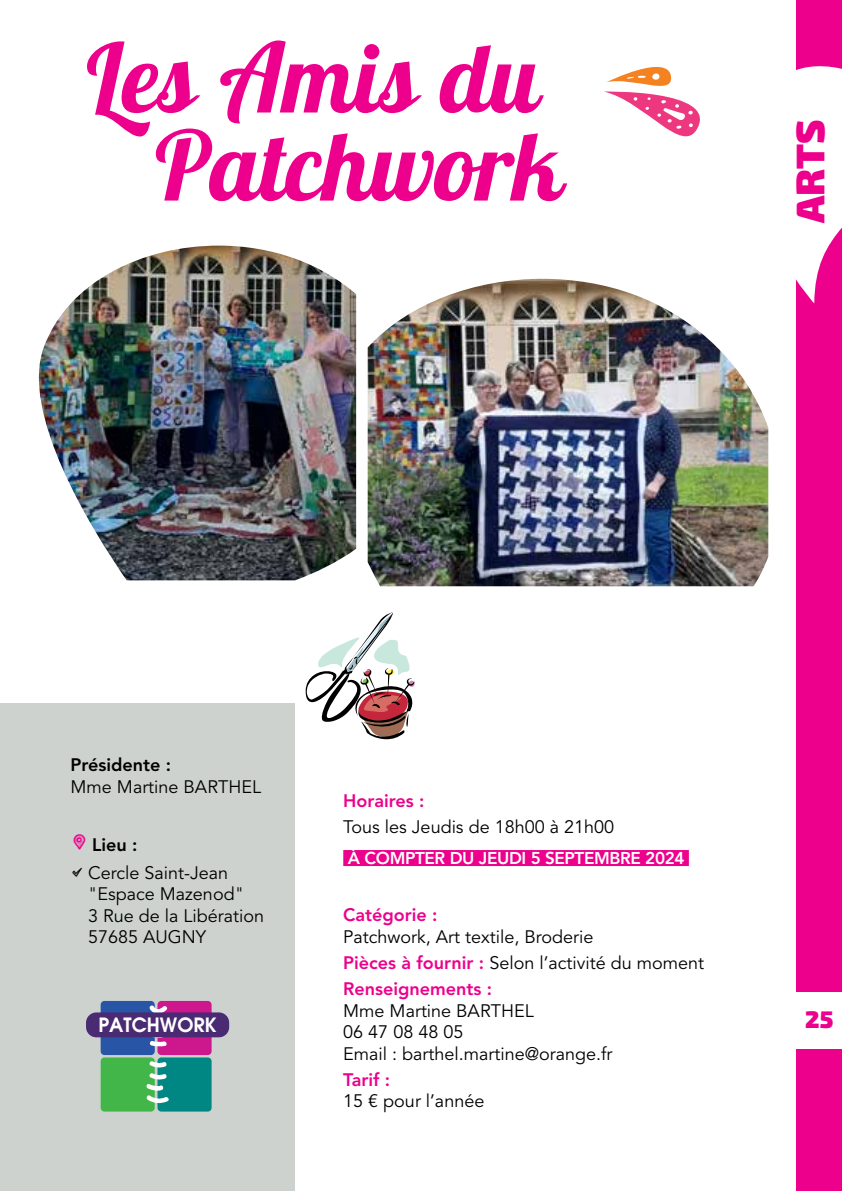
<style>
.page{position:relative;width:842px;height:1191px;background:#fff}
.page>*{position:absolute;margin:0;border:0;box-sizing:border-box;transform-origin:0 0}
.t1{font:96px/88px "Lobster 1.4";color:#ec008c;text-align:right}
.t2{font:900 40px "Exo 2";color:#ec008c}
.t3{font:900 24px "Exo 2";color:#ec008c}
.t4{font:700 19.2px "Avian";color:#fff}
.t5{font:18px/21.6px "Avenir LT Std";color:#000}
.t6{font:800 18px "Avenir LT Std";color:#ec008c}
.t7{font:800 18px "Avenir LT Std";color:#000}
.t8{font:800 17px "Avenir LT Std";letter-spacing:-.02em;color:#fff}
.s1{font-weight:800;color:#ec008c}
</style>
<div class="page">
<div style="left:797px;top:0;width:45px;height:1191px;background:#ec008c"></div>
<svg style="left:796px;top:0;width:46px;height:303px"></svg>
<div style="left:789px;top:991px;width:53px;height:57px;background:#fff"></div>
<svg style="left:604px;top:66px;width:96px;height:71px"></svg>
<div style="left:343px;top:850px;width:346px;height:16px;background:#ec008c"></div>
<div style="left:0;top:703px;width:294px;height:488px;background:#cdd2cf"></div>
<img style="left:38px;top:246px;width:318px;height:334px">
<img style="left:368px;top:279px;width:400px;height:307px">
<svg style="left:306px;top:612px;width:109px;height:127px"></svg>
<div style="left:101px;top:1001px;width:54px;height:54px;background:#2855a6;border-radius:4px"></div>
<div style="left:157px;top:1001px;width:55px;height:54px;background:#cd188d;border-radius:4px"></div>
<div style="left:101px;top:1057px;width:54px;height:54px;background:#43b649;border-radius:4px"></div>
<div style="left:157px;top:1057px;width:55px;height:54px;background:#008784;border-radius:4px"></div>
<svg style="left:145px;top:1004px;width:24px;height:42px"></svg>
<svg style="left:146px;top:1060px;width:23px;height:44px"></svg>
<div style="left:86px;top:1012px;width:143px;height:25px;background:#492a73;border-radius:10px"></div>
<h1 class="t1" style="left:86px;top:32px;width:478px">Les Amis du<br>Patchwork</h1>
<h2 class="t2" style="left:786px;top:223px;width:105px;rotate:-90deg">ARTS</h2>
<p class="t7" style="left:71px;top:754px;width:102px">Présidente :</p>
<p class="t5" style="left:71px;top:776px;width:192px">Mme Martine BARTHEL</p>
<p class="t7" style="left:92px;top:834px;width:47px">Lieu :</p>
<p class="t5" style="left:88px;top:862px;width:178px">Cercle Saint-Jean "Espace Mazenod"<br>3 Rue de la Libération<br>57685 AUGNY</p>
<p class="t4" style="left:98px;top:1013px;width:120px">PATCHWORK</p>
<p class="t6" style="left:343px;top:789px;width:83px">Horaires :</p>
<p class="t5" style="left:343px;top:816px;width:272px">Tous les Jeudis de 18h00 à 21h00</p>
<p class="t8" style="left:348px;top:848px;width:338px">À COMPTER DU JEUDI 5 SEPTEMBRE 2024</p>
<p class="t6" style="left:343px;top:904px;width:96px">Catégorie :</p>
<p class="t5" style="left:343px;top:924px;width:362px;line-height:26px">Patchwork, Art textile, Broderie<br><span class="s1">Pièces à fournir :</span> Selon l’activité du moment<br><span class="s1">Renseignements :</span></p>
<p class="t5" style="left:343px;top:1000px;width:271px">Mme Martine BARTHEL<br>06 47 08 48 05<br>Email : barthel.martine@orange.fr</p>
<p class="t6" style="left:343px;top:1069px;width:48px">Tarif :</p>
<p class="t5" style="left:343px;top:1091px;width:143px">15 € pour l’année</p>
<h3 class="t3" style="left:805px;top:1005px;width:30px">25</h3>
</div>
